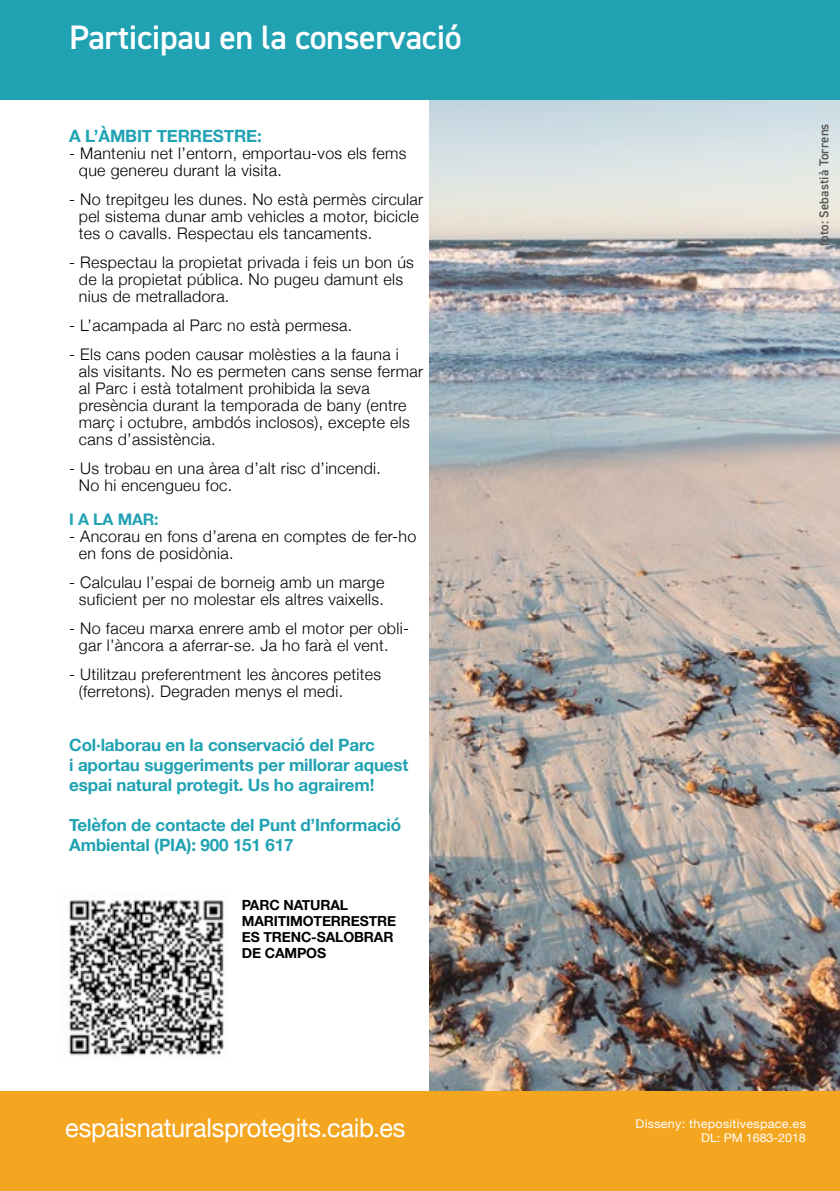
<style>
.page{position:relative;width:840px;height:1191px;background:#fff}
.page>*{position:absolute;margin:0;border:0;box-sizing:border-box;transform-origin:0 0}
.t1{font:600 34px "DIN2014";letter-spacing:-.01em;color:#fff}
.t2{font:26px "Helvetica Neue";letter-spacing:-.01em;color:#fff}
.t3{font:700 17px/20px "Helvetica Neue";letter-spacing:-.01em;color:#20a2b3}
.t4{font:300 16px/17px "Helvetica Neue";letter-spacing:.02em;color:#000}
.t5{font:700 16px "Helvetica Neue";color:#20a2b3}
.t6{font:700 14px/16px "Helvetica Neue";letter-spacing:-.01em;color:#000}
.t7{font:600 13px "DIN2014";letter-spacing:.01em;color:#575756}
.t8{font:12px/14.4px "Helvetica Neue";letter-spacing:.02em;color:#fff;text-align:right;scale:1.05 1}
</style>
<div class="page">
<img style="left:429px;top:99px;width:410px;height:992px">
<div style="left:0;top:0;width:839px;height:99px;background:#20a2b3"></div>
<div style="left:0;top:1091px;width:839px;height:100px;background:#f5a620"></div>
<img style="left:68px;top:899px;width:158px;height:157px">
<h1 class="t1" style="left:69px;top:15px;width:394px">Participau en la conservació</h1>
<p class="t3" style="left:69px;top:126px;width:194px">A L’ÀMBIT TERRESTRE:</p>
<p class="t4" style="left:79px;top:144px;width:329px;text-indent:-10px">- Manteniu net l’entorn, emportau-vos els fems que genereu durant la visita.</p>
<p class="t4" style="left:79px;top:189px;width:345px;text-indent:-10px">- No trepitgeu les dunes. No està permès circular pel sistema dunar amb vehicles a motor, bicicle tes o cavalls. Respectau els tancaments.</p>
<p class="t4" style="left:79px;top:252px;width:336px;text-indent:-10px">- Respectau la propietat privada i feis un bon ús de la propietat pública. No pugeu damunt els nius de metralladora.</p>
<p class="t4" style="left:69px;top:315px;width:284px">- L’acampada al Parc no està permesa.</p>
<p class="t4" style="left:79px;top:344px;width:345px;text-indent:-10px">- Els cans poden causar molèsties a la fauna i<br>als visitants. No es permeten cans sense fermar al Parc i està totalment prohibida la seva presència durant la temporada de bany (entre març i octubre, ambdós inclosos), excepte els cans d’assistència.</p>
<p class="t4" style="left:79px;top:458px;width:303px;text-indent:-10px">- Us trobau en una àrea d’alt risc d’incendi.<br>No hi encengueu foc.</p>
<p class="t5" style="left:69px;top:506px;width:91px">I A LA MAR:</p>
<p class="t4" style="left:79px;top:526px;width:339px;text-indent:-10px">- Ancorau en fons d’arena en comptes de fer-ho en fons de posidònia.</p>
<p class="t4" style="left:69px;top:572px;width:316px;text-align:center">- Calculau l’espai de borneig amb un marge suficient per no molestar els altres vaixells.</p>
<p class="t4" style="left:79px;top:618px;width:331px;text-indent:-10px">- No faceu marxa enrere amb el motor per obli&shy;gar l’àncora a aferrar-se. Ja ho farà el vent.</p>
<p class="t4" style="left:79px;top:664px;width:304px;text-indent:-10px">- Utilitzau preferentment les àncores petites (ferretons). Degraden menys el medi.</p>
<p class="t3" style="left:69px;top:735px;width:340px">Col·laborau en la conservació del Parc<br>i aportau suggeriments per millorar aquest espai natural protegit. Us ho agrairem!</p>
<p class="t3" style="left:69px;top:815px;width:333px">Telèfon de contacte del Punt d’Informació<br>Ambiental (PIA): 900 151 617</p>
<p class="t6" style="left:242px;top:897px;width:156px">PARC NATURAL<br>MARITIMOTERRESTRE<br>ES TRENC-SALOBRAR<br>DE CAMPOS</p>
<p class="t7" style="left:815px;top:245px;width:124px;rotate:-90deg">foto: Sebastià Torrens</p>
<h2 class="t2" style="left:65px;top:1109px;width:341px">espaisnaturalsprotegits.caib.es</h2>
<p class="t8" style="left:635px;top:1117px;width:164px">Disseny: thepositivespace.es<br>DL: PM 1683-2018</p>
</div>
